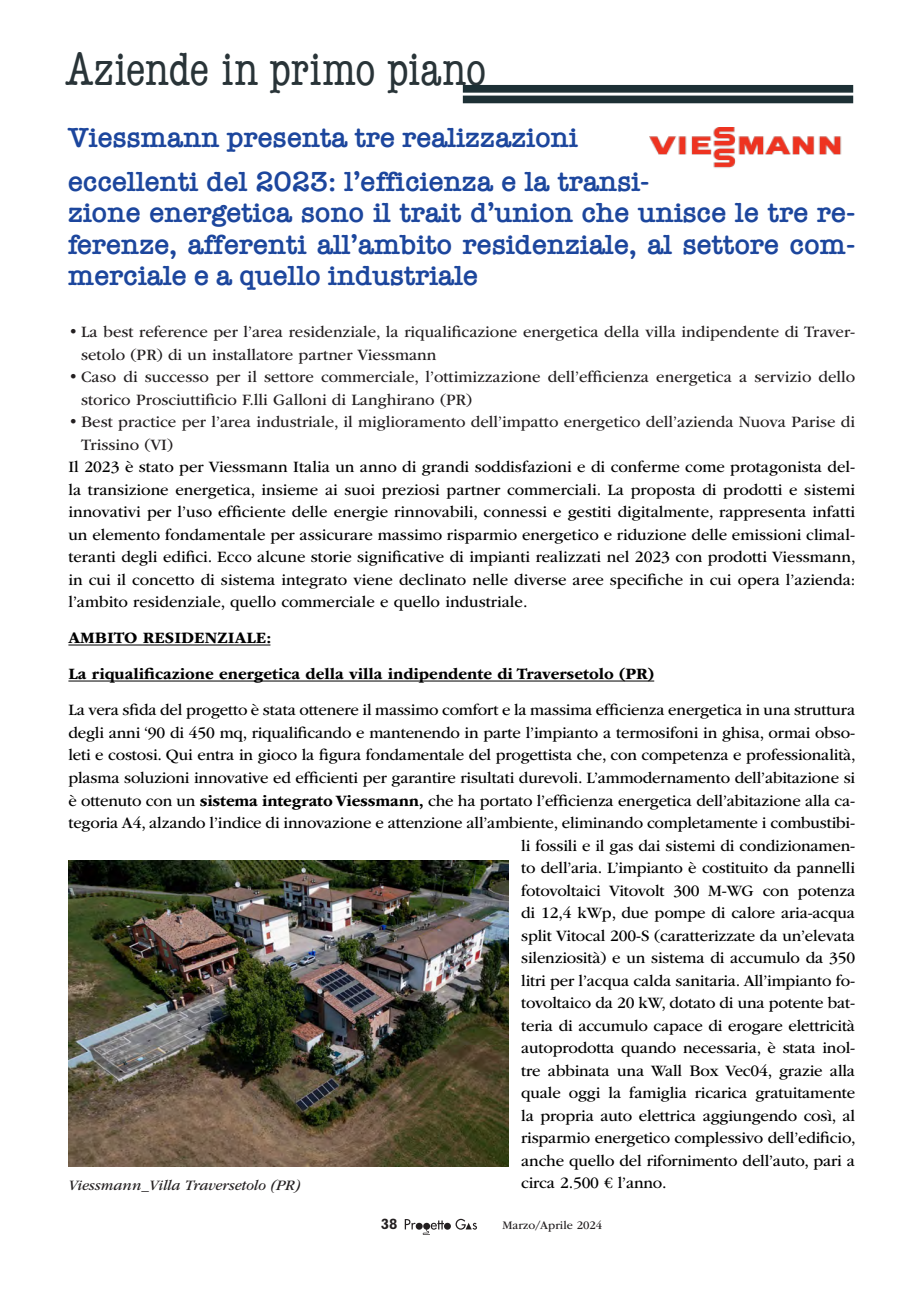
<style>
.page{position:relative;width:919px;height:1289px;background:#fff}
.page>*{position:absolute;margin:0;border:0;box-sizing:border-box;transform-origin:0 0}
.t1{font:condensed 48px "American Typewriter";letter-spacing:-.01em;color:#293438}
.t2{font:600 28.5px/31.5px "American Typewriter";color:#1c469d}
.t3{font:16.5px/22.5px "ITC Garamond Std";letter-spacing:-.01em;color:#000;text-align:justify}
.t4{font:16.5px/22.5px "ITC Garamond Std";color:#231f20}
.t5{font:700 16.5px "ITC Garamond Std";color:#000}
.t6{font:italic 15px "ITC Garamond Std";color:#231f20}
.t7{font:700 15px "Rockwell Std";color:#231f20}
.t8{font:12px "ITC Garamond Std";color:#231f20}
.s1{font-weight:700}
</style>
<div class="page">
<svg style="left:405px;top:1219px;width:10px;height:10px"></svg>
<svg style="left:415px;top:1222px;width:7px;height:7px"></svg>
<div style="left:444px;top:1222px;width:7px;height:7px;background:#231f20;border-radius:50%"></div>
<svg style="left:455px;top:1218px;width:22px;height:11px"></svg>
<svg style="left:422px;top:1220px;width:22px;height:14px"></svg>
<div style="left:463px;top:85px;width:390px;height:8px;background:#1d3035;border:2px solid #1d3035"></div>
<div style="left:463px;top:96px;width:390px;height:7px;background:#1d3035"></div>
<hr style="left:68px;top:644px;width:202px;height:1px;background:#000">
<hr style="left:68px;top:680px;width:586px;height:1px;background:#000">
<img style="left:649px;top:128px;width:193px;height:40px">
<img style="left:68px;top:860px;width:440px;height:306px">
<h1 class="t1" style="left:66px;top:33px;width:422px">Aziende in primo piano</h1>
<p class="t2" style="left:68px;top:121px;width:511px">Viessmann presenta tre realizzazioni</p>
<p class="t2" style="left:68px;top:165px;width:788px">eccellenti del 2023: l’efficienza e la transi-<br>zione energetica sono il trait d’union che unisce le tre re&shy;ferenze, afferenti all’ambito residenziale, al settore com&shy;merciale e a quello industriale</p>
<p class="t4" style="left:81px;top:321px;width:775px;text-indent:-13px">• La best reference per l’area residenziale, la riqualificazione energetica della villa indipendente di Traver&shy;setolo (PR) di un installatore partner Viessmann</p>
<p class="t4" style="left:81px;top:366px;width:775px;text-indent:-13px">• Caso di successo per il settore commerciale, l’ottimizzazione dell’efficienza energetica a servizio dello storico Prosciuttificio F.lli Galloni di Langhirano (PR)</p>
<p class="t4" style="left:81px;top:411px;width:775px;text-indent:-13px">• Best practice per l’area industriale, il miglioramento dell’impatto energetico dell’azienda Nuova Parise di<br>Trissino (VI)</p>
<p class="t3" style="left:68px;top:456px;width:788px">Il 2023 è stato per Viessmann Italia un anno di grandi soddisfazioni e di conferme come protagonista del&shy;la transizione energetica, insieme ai suoi preziosi partner commerciali. La proposta di prodotti e sistemi innovativi per l’uso efficiente delle energie rinnovabili, connessi e gestiti digitalmente, rappresenta infatti un elemento fondamentale per assicurare massimo risparmio energetico e riduzione delle emissioni climal&shy;teranti degli edifici. Ecco alcune storie significative di impianti realizzati nel 2023 con prodotti Viessmann, in cui il concetto di sistema integrato viene declinato nelle diverse aree specifiche in cui opera l’azienda: l’ambito residenziale, quello commerciale e quello industriale.</p>
<p class="t5" style="left:68px;top:629px;width:204px">AMBITO RESIDENZIALE:</p>
<p class="t5" style="left:68px;top:665px;width:587px">La riqualificazione energetica della villa indipendente di Traversetolo (PR)</p>
<p class="t3" style="left:68px;top:699px;width:788px">La vera sfida del progetto è stata ottenere il massimo comfort e la massima efficienza energetica in una struttura</p>
<p class="t3" style="left:68px;top:721px;width:788px">degli anni ‘90 di 450 mq, riqualificando e mantenendo in parte l’impianto a termosifoni in ghisa, ormai obso-</p>
<p class="t3" style="left:68px;top:744px;width:788px">leti e costosi. Qui entra in gioco la figura fondamentale del progettista che, con competenza e professionalità,</p>
<p class="t3" style="left:68px;top:766px;width:788px">plasma soluzioni innovative ed efficienti per garantire risultati durevoli. L’ammodernamento dell’abitazione si</p>
<p class="t3" style="left:68px;top:789px;width:788px">è ottenuto con un <span class="s1">sistema integrato Viessmann,</span> che ha portato l’efficienza energetica dell’abitazione alla ca-</p>
<p class="t3" style="left:68px;top:811px;width:788px">tegoria A4, alzando l’indice di innovazione e attenzione all’ambiente, eliminando completamente i combustibi-</p>
<p class="t3" style="left:521px;top:834px;width:335px">li fossili e il gas dai sistemi di condizionamen-</p>
<p class="t3" style="left:521px;top:856px;width:335px">to dell’aria. L’impianto è costituito da pannelli</p>
<p class="t3" style="left:521px;top:879px;width:335px">fotovoltaici Vitovolt 300 M-WG con potenza</p>
<p class="t3" style="left:521px;top:901px;width:335px">di 12,4 kWp, due pompe di calore aria-acqua</p>
<p class="t3" style="left:521px;top:924px;width:335px">split Vitocal 200-S (caratterizzate da un’elevata</p>
<p class="t3" style="left:521px;top:946px;width:335px">silenziosità) e un sistema di accumulo da 350</p>
<p class="t3" style="left:521px;top:969px;width:335px">litri per l’acqua calda sanitaria. All’impianto fo-</p>
<p class="t3" style="left:521px;top:991px;width:335px">tovoltaico da 20 kW, dotato di una potente bat-</p>
<p class="t3" style="left:521px;top:1014px;width:335px">teria di accumulo capace di erogare elettricità</p>
<p class="t3" style="left:521px;top:1036px;width:335px">autoprodotta quando necessaria, è stata inol-</p>
<p class="t3" style="left:521px;top:1059px;width:335px">tre abbinata una Wall Box Vec04, grazie alla</p>
<p class="t3" style="left:521px;top:1081px;width:335px">quale oggi la famiglia ricarica gratuitamente</p>
<p class="t3" style="left:521px;top:1104px;width:335px">la propria auto elettrica aggiungendo così, al</p>
<p class="t3" style="left:521px;top:1126px;width:336px">risparmio energetico complessivo dell’edificio,</p>
<p class="t3" style="left:521px;top:1149px;width:335px">anche quello del rifornimento dell’auto, pari a</p>
<p class="t3" style="left:521px;top:1171px;width:147px">circa 2.500 € l’anno.</p>
<p class="t6" style="left:68px;top:1177px;width:234px">Viessmann_Villa Traversetolo (PR)</p>
<p class="t7" style="left:381px;top:1214px;width:18px">38</p>
<p class="t8" style="left:502px;top:1218px;width:101px">Marzo/Aprile 2024</p>
</div>
